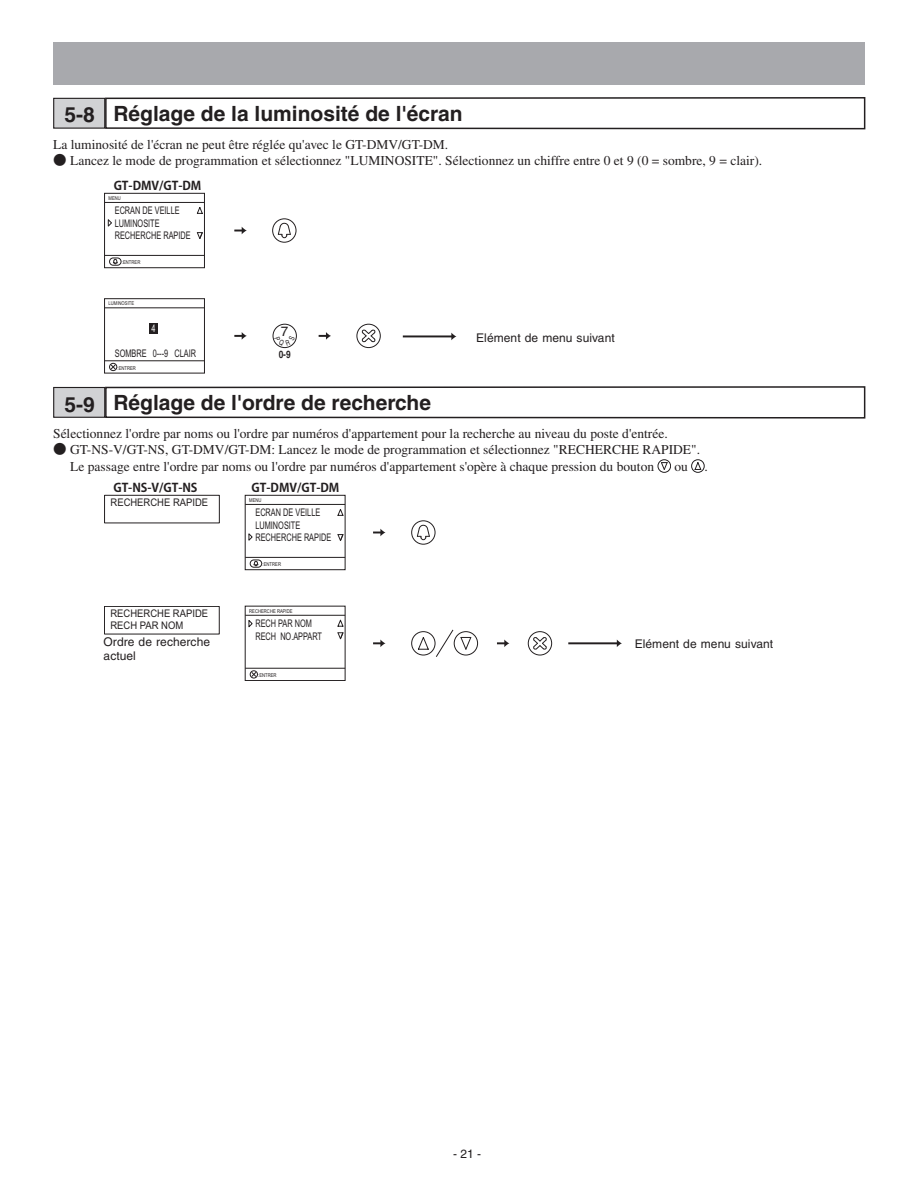
<style>
.page{position:relative;width:918px;height:1188px;background:#fff}
.page>*{position:absolute;margin:0;border:0;box-sizing:border-box;transform-origin:0 0}
.t1{font:700 21px "Helvetica";color:#231f20}
.t2{font:13.5px/16.2px "Times";color:#231f20}
.t3{font:13.5px "Helvetica";color:#231f20}
.t4{font:12px/13.5px "Helvetica";letter-spacing:.005em;color:#231f20}
.t5{font:12px "Koz Go Pro Bold 90 msp RKSJ H";color:#231f20}
.t6{font:10.5px/12.6px "Arial";color:#231f20;scale:.7 1}
.t7{font:10.5px/12.6px "Arial";color:#231f20;scale:.9 1}
.t8{font:10.5px "Arial";color:#fff;scale:.7 1}
.t9{font:700 10.35px "Helvetica";color:#231f20;scale:.8 1}
.t10{font:5.25px "Arial";color:#231f20;scale:.8 1}
.s1{font-family:"Ryumin Pro";font-weight:300}
</style>
<div class="page">
<svg style="left:234px;top:227px;width:13px;height:7px"></svg>
<svg style="left:234px;top:332px;width:13px;height:8px"></svg>
<div style="left:272px;top:218px;width:24px;height:25px;border:1px solid #231f20;border-radius:50%"></div>
<svg style="left:277px;top:223px;width:14px;height:15px"></svg>
<svg style="left:319px;top:332px;width:12px;height:8px"></svg>
<div style="left:357px;top:324px;width:24px;height:24px;border:1px solid #231f20;border-radius:50%"></div>
<svg style="left:361px;top:329px;width:15px;height:14px"></svg>
<div style="left:149px;top:323px;width:9px;height:10px;background:#231f20"></div>
<hr style="left:105px;top:307px;width:99px;height:1px;background:#231f20">
<hr style="left:105px;top:360px;width:99px;height:1px;background:#231f20">
<div style="left:104px;top:298px;width:101px;height:75px;border:1px solid #231f20"></div>
<div style="left:109px;top:363px;width:8px;height:8px;border:1px solid #231f20;border-radius:50%"></div>
<svg style="left:111px;top:364px;width:5px;height:6px"></svg>
<hr style="left:105px;top:202px;width:99px;height:1px;background:#231f20">
<hr style="left:105px;top:255px;width:99px;height:1px;background:#231f20">
<div style="left:109px;top:258px;width:12px;height:7px;border:1px solid #231f20;border-radius:4px"></div>
<svg style="left:113px;top:259px;width:5px;height:5px"></svg>
<div style="left:104px;top:193px;width:101px;height:75px;border:1px solid #231f20"></div>
<svg style="left:108px;top:207px;width:95px;height:32px"></svg>
<svg style="left:402px;top:332px;width:55px;height:8px"></svg>
<div style="left:273px;top:324px;width:24px;height:24px;border:1px solid #231f20;border-radius:50%"></div>
<hr style="left:568px;top:642px;width:49px;height:2px;background:#231f20">
<svg style="left:617px;top:640px;width:5px;height:7px"></svg>
<svg style="left:497px;top:640px;width:12px;height:7px"></svg>
<div style="left:528px;top:631px;width:24px;height:24px;border:1px solid #231f20;border-radius:50%"></div>
<svg style="left:533px;top:637px;width:14px;height:13px"></svg>
<svg style="left:373px;top:529px;width:13px;height:7px"></svg>
<svg style="left:373px;top:640px;width:13px;height:7px"></svg>
<div style="left:411px;top:520px;width:24px;height:25px;border:1px solid #231f20;border-radius:50%"></div>
<svg style="left:416px;top:525px;width:14px;height:15px"></svg>
<svg style="left:411px;top:629px;width:67px;height:28px"></svg>
<hr style="left:245px;top:504px;width:100px;height:1px;background:#231f20">
<hr style="left:245px;top:557px;width:100px;height:1px;background:#231f20">
<div style="left:250px;top:560px;width:12px;height:7px;border:1px solid #231f20;border-radius:4px"></div>
<svg style="left:253px;top:561px;width:5px;height:5px"></svg>
<div style="left:245px;top:495px;width:100px;height:75px;border:1px solid #231f20"></div>
<svg style="left:248px;top:509px;width:96px;height:32px"></svg>
<hr style="left:245px;top:615px;width:100px;height:1px;background:#231f20">
<hr style="left:245px;top:668px;width:100px;height:1px;background:#231f20">
<div style="left:245px;top:606px;width:100px;height:75px;border:1px solid #231f20"></div>
<svg style="left:248px;top:619px;width:96px;height:20px"></svg>
<div style="left:250px;top:671px;width:8px;height:7px;border:1px solid #231f20;border-radius:50%"></div>
<svg style="left:251px;top:672px;width:5px;height:5px"></svg>
<div style="left:104px;top:495px;width:116px;height:28px;background:#fff;border:1px solid #231f20"></div>
<div style="left:104px;top:606px;width:115px;height:28px;border:1px solid #231f20"></div>
<div style="left:658px;top:459px;width:13px;height:14px;border:1px solid #231f20;border-radius:50%"></div>
<svg style="left:660px;top:462px;width:8px;height:8px"></svg>
<svg style="left:691px;top:459px;width:14px;height:14px"></svg>
<div style="left:53px;top:98px;width:52px;height:31px;background:#d1d2d4;border:1px solid #231f20"></div>
<div style="left:53px;top:387px;width:52px;height:31px;background:#d1d2d4;border:1px solid #231f20"></div>
<svg style="left:104px;top:97px;width:762px;height:33px"></svg>
<svg style="left:104px;top:386px;width:762px;height:33px"></svg>
<div style="left:53px;top:43px;width:812px;height:42px;background:#a8a9ad"></div>
<svg style="left:274px;top:336px;width:21px;height:10px"></svg>
<h1 class="t1" style="left:65px;top:102px;width:32px">5-8</h1>
<h1 class="t1" style="left:113px;top:101px;width:351px">Réglage de la luminosité de l'écran</h1>
<p class="t2" style="left:53px;top:136px;width:397px">La luminosité de l'écran ne peut être réglée qu'avec le GT-DMV/GT-DM.</p>
<p class="t2" style="left:53px;top:153px;width:711px"><span class="s1">●</span> Lancez le mode de programmation et sélectionnez "LUMINOSITE". Sélectionnez un chiffre entre 0 et 9 (0 = sombre, 9 = clair).</p>
<p class="t5" style="left:114px;top:178px;width:89px">GT-DMV/GT-DM</p>
<p class="t10" style="left:109px;top:194px;width:17px">MENU</p>
<p class="t6" style="left:115px;top:204px;width:110px">ECRAN DE VEILLE<br>LUMINOSITE<br>RECHERCHE RAPIDE</p>
<p class="t10" style="left:122px;top:259px;width:25px">:ENTRER</p>
<h1 class="t1" style="left:65px;top:391px;width:32px">5-9</h1>
<p class="t10" style="left:109px;top:300px;width:34px">LUMINOSITE</p>
<p class="t8" style="left:152px;top:322px;width:7px">4</p>
<p class="t6" style="left:115px;top:347px;width:118px">SOMBRE 0---9 CLAIR</p>
<p class="t10" style="left:118px;top:364px;width:25px">:ENTRER</p>
<p class="t3" style="left:281px;top:324px;width:9px">7</p>
<p class="t9" style="left:279px;top:348px;width:16px">0-9</p>
<h1 class="t1" style="left:113px;top:390px;width:319px">Réglage de l'ordre de recherche</h1>
<p class="t4" style="left:476px;top:331px;width:140px">Elément de menu suivant</p>
<p class="t2" style="left:53px;top:426px;width:616px">Sélectionnez l'ordre par noms ou l'ordre par numéros d'appartement pour la recherche au niveau du poste d'entrée.</p>
<p class="t2" style="left:70px;top:442px;width:631px;text-indent:-17px"><span class="s1">●</span> GT-NS-V/GT-NS, GT-DMV/GT-DM: Lancez le mode de programmation et sélectionnez "RECHERCHE RAPIDE".<br>Le passage entre l'ordre par noms ou l'ordre par numéros d'appartement s'opère à chaque pression du bouton</p>
<p class="t2" style="left:674px;top:458px;width:35px">ou .</p>
<p class="t5" style="left:113px;top:480px;width:86px">GT-NS-V/GT-NS</p>
<p class="t5" style="left:252px;top:480px;width:89px">GT-DMV/GT-DM</p>
<p class="t10" style="left:249px;top:496px;width:17px">MENU</p>
<p class="t7" style="left:111px;top:496px;width:110px">RECHERCHE RAPIDE</p>
<p class="t6" style="left:255px;top:506px;width:110px">ECRAN DE VEILLE<br>LUMINOSITE<br>RECHERCHE RAPIDE</p>
<p class="t10" style="left:263px;top:561px;width:25px">:ENTRER</p>
<p class="t10" style="left:249px;top:607px;width:56px">RECHERCHE RAPIDE</p>
<p class="t6" style="left:255px;top:617px;width:97px">RECH PAR NOM<br>RECH NO.APPART</p>
<p class="t10" style="left:258px;top:672px;width:25px">:ENTRER</p>
<p class="t7" style="left:110px;top:607px;width:110px">RECHERCHE RAPIDE<br>RECH PAR NOM</p>
<p class="t4" style="left:104px;top:635px;width:108px">Ordre de recherche actuel</p>
<p class="t4" style="left:635px;top:637px;width:140px">Elément de menu suivant</p>
<p class="t4" style="left:453px;top:1147px;width:30px">- 21 -</p>
</div>
